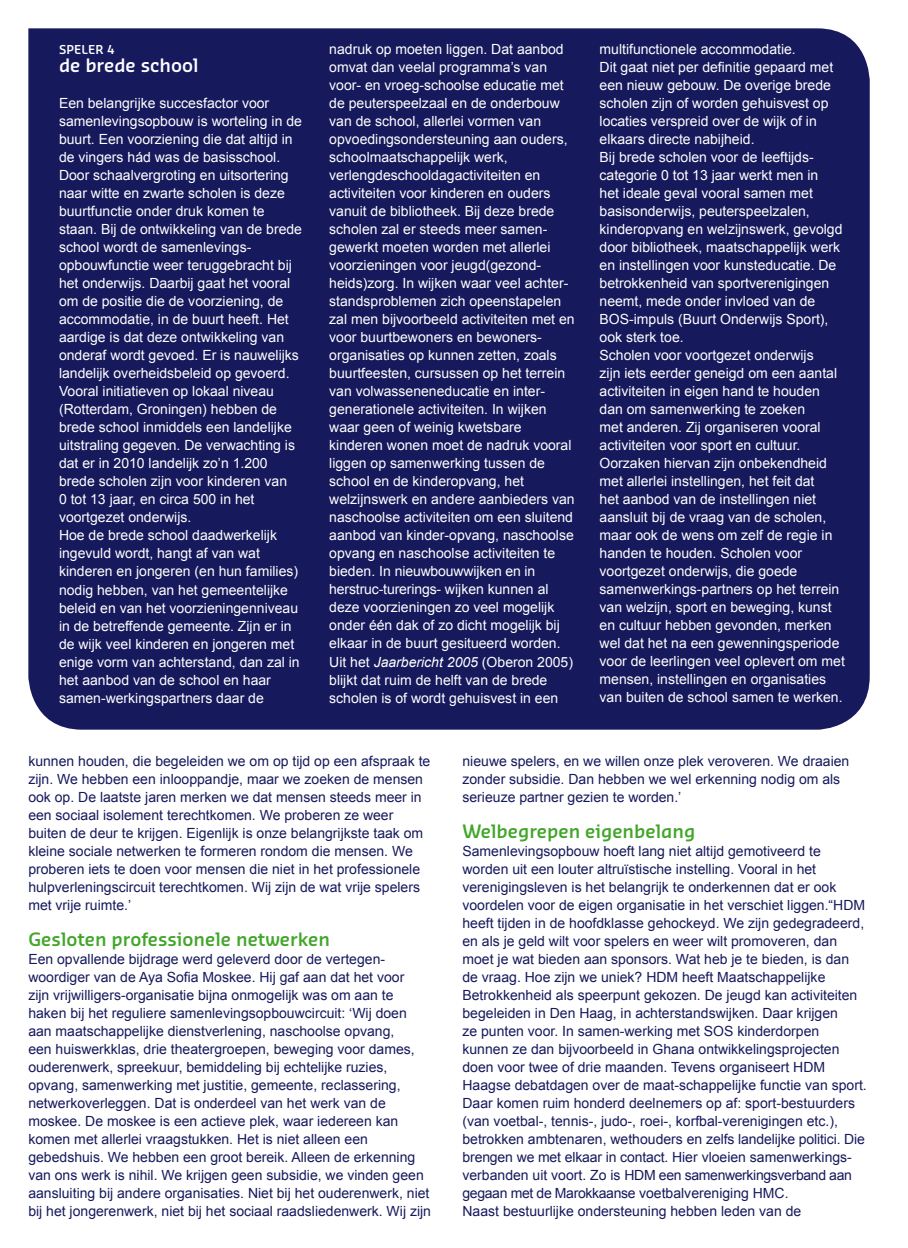
<style>
.page{position:relative;width:908px;height:1248px;background:#fff}
.page>*{position:absolute;margin:0;border:0;box-sizing:border-box;transform-origin:0 0}
.t1{font:600 18px "Sansa";color:#42a62a}
.t2{font:600 18px "Sansa";color:#fff}
.t3{font:14px/18px "Arial";color:#fff}
.t4{font:14px/18px "Arial";color:#16195c}
.t5{font:600 12px "Sansa";color:#fff}
.s1{font-style:italic}
</style>
<div class="page">
<div style="left:28px;top:28px;width:841px;height:701px;background:#16195c"></div>
<p class="t5" style="left:59px;top:42px;width:16px">Speler</p>
<p class="t5" style="left:107px;top:42px;width:9px">4</p>
<p class="t2" style="left:59px;top:53px;width:141px">de brede school</p>
<p class="t3" style="left:59px;top:94px;width:244px">Een belangrijke succesfactor voor samenlevingsopbouw is worteling in de buurt. Een voorziening die dat altijd in de vingers hád was de basisschool.<br>Door schaalvergroting en uitsortering naar witte en zwarte scholen is deze buurtfunctie onder druk komen te staan. Bij de ontwikkeling van de brede school wordt de samenlevings&shy;opbouwfunctie weer teruggebracht bij het onderwijs. Daarbij gaat het vooral om de positie die de voorziening, de accommodatie, in de buurt heeft. Het aardige is dat deze ontwikkeling van onderaf wordt gevoed. Er is nauwelijks landelijk overheidsbeleid op gevoerd.<br>Vooral initiatieven op lokaal niveau (Rotterdam, Groningen) hebben de brede school inmiddels een landelijke uitstraling gegeven. De verwachting is dat er in 2010 landelijk zo’n 1.200 brede scholen zijn voor kinderen van<br>0 tot 13 jaar, en circa 500 in het voortgezet onderwijs.<br>Hoe de brede school daadwerkelijk ingevuld wordt, hangt af van wat kinderen en jongeren (en hun families) nodig hebben, van het gemeentelijke beleid en van het voorzieningenniveau in de betreffende gemeente. Zijn er in de wijk veel kinderen en jongeren met enige vorm van achterstand, dan zal in het aanbod van de school en haar samen-werkingspartners daar de</p>
<p class="t3" style="left:329px;top:40px;width:247px">nadruk op moeten liggen. Dat aanbod omvat dan veelal programma’s van voor- en vroeg-schoolse educatie met de peuterspeelzaal en de onderbouw van de school, allerlei vormen van opvoedingsondersteuning aan ouders, schoolmaatschappelijk werk, verlengdeschooldagactiviteiten en activiteiten voor kinderen en ouders vanuit de bibliotheek. Bij deze brede scholen zal er steeds meer samen&shy;gewerkt moeten worden met allerlei voorzieningen voor jeugd(gezond&shy;heids)zorg. In wijken waar veel achter&shy;standsproblemen zich opeenstapelen zal men bijvoorbeeld activiteiten met en voor buurtbewoners en bewoners&shy;organisaties op kunnen zetten, zoals buurtfeesten, cursussen op het terrein van volwasseneneducatie en inter&shy;generationele activiteiten. In wijken waar geen of weinig kwetsbare kinderen wonen moet de nadruk vooral liggen op samenwerking tussen de school en de kinderopvang, het welzijnswerk en andere aanbieders van naschoolse activiteiten om een sluitend aanbod van kinder-opvang, naschoolse opvang en naschoolse activiteiten te bieden. In nieuwbouwwijken en in herstruc-turerings- wijken kunnen al deze voorzieningen zo veel mogelijk onder één dak of zo dicht mogelijk bij elkaar in de buurt gesitueerd worden.<br>Uit het <span class="s1">Jaarbericht 2005</span> (Oberon 2005) blijkt dat ruim de helft van de brede scholen is of wordt gehuisvest in een</p>
<p class="t3" style="left:599px;top:40px;width:247px">multifunctionele accommodatie.<br>Dit gaat niet per definitie gepaard met een nieuw gebouw. De overige brede scholen zijn of worden gehuisvest op locaties verspreid over de wijk of in elkaars directe nabijheid.<br>Bij brede scholen voor de leeftijds&shy;categorie 0 tot 13 jaar werkt men in<br>het ideale geval vooral samen met basisonderwijs, peuterspeelzalen, kinderopvang en welzijnswerk, gevolgd door bibliotheek, maatschappelijk werk en instellingen voor kunsteducatie. De betrokkenheid van sportverenigingen neemt, mede onder invloed van de BOS-impuls (Buurt Onderwijs Sport), ook sterk toe.<br>Scholen voor voortgezet onderwijs<br>zijn iets eerder geneigd om een aantal activiteiten in eigen hand te houden dan om samenwerking te zoeken<br>met anderen. Zij organiseren vooral activiteiten voor sport en cultuur.<br>Oorzaken hiervan zijn onbekendheid met allerlei instellingen, het feit dat<br>het aanbod van de instellingen niet aansluit bij de vraag van de scholen, maar ook de wens om zelf de regie in handen te houden. Scholen voor voortgezet onderwijs, die goede samenwerkings-partners op het terrein van welzijn, sport en beweging, kunst en cultuur hebben gevonden, merken wel dat het na een gewenningsperiode voor de leerlingen veel oplevert om met mensen, instellingen en organisaties van buiten de school samen te werken.</p>
<p class="t4" style="left:28px;top:751px;width:403px">kunnen houden, die begeleiden we om op tijd op een afspraak te zijn. We hebben een inlooppandje, maar we zoeken de mensen ook op. De laatste jaren merken we dat mensen steeds meer in een sociaal isolement terechtkomen. We proberen ze weer buiten de deur te krijgen. Eigenlijk is onze belangrijkste taak om kleine sociale netwerken te formeren rondom die mensen. We proberen iets te doen voor mensen die niet in het professionele hulpverleningscircuit terechtkomen. Wij zijn de wat vrije spelers met vrije ruimte.’</p>
<p class="t1" style="left:28px;top:927px;width:303px">Gesloten professionele netwerken</p>
<p class="t4" style="left:28px;top:949px;width:404px">Een opvallende bijdrage werd geleverd door de vertegen&shy;woordiger van de Aya Sofia Moskee. Hij gaf aan dat het voor<br>zijn vrijwilligers-organisatie bijna onmogelijk was om aan te haken bij het reguliere samenlevingsopbouwcircuit: ‘Wij doen aan maatschappelijke dienstverlening, naschoolse opvang,<br>een huiswerkklas, drie theatergroepen, beweging voor dames, ouderenwerk, spreekuur, bemiddeling bij echtelijke ruzies, opvang, samenwerking met justitie, gemeente, reclassering, netwerkoverleggen. Dat is onderdeel van het werk van de moskee. De moskee is een actieve plek, waar iedereen kan komen met allerlei vraagstukken. Het is niet alleen een gebedshuis. We hebben een groot bereik. Alleen de erkenning van ons werk is nihil. We krijgen geen subsidie, we vinden geen aansluiting bij andere organisaties. Niet bij het ouderenwerk, niet bij het jongerenwerk, niet bij het sociaal raadsliedenwerk. Wij zijn</p>
<p class="t4" style="left:462px;top:751px;width:388px">nieuwe spelers, en we willen onze plek veroveren. We draaien zonder subsidie. Dan hebben we wel erkenning nodig om als serieuze partner gezien te worden.’</p>
<p class="t1" style="left:462px;top:819px;width:234px">Welbegrepen eigenbelang</p>
<p class="t4" style="left:462px;top:841px;width:405px">Samenlevingsopbouw hoeft lang niet altijd gemotiveerd te worden uit een louter altruïstische instelling. Vooral in het verenigingsleven is het belangrijk te onderkennen dat er ook voordelen voor de eigen organisatie in het verschiet liggen.“HDM heeft tijden in de hoofdklasse gehockeyd. We zijn gedegradeerd, en als je geld wilt voor spelers en weer wilt promoveren, dan moet je wat bieden aan sponsors. Wat heb je te bieden, is dan de vraag. Hoe zijn we uniek? HDM heeft Maatschappelijke Betrokkenheid als speerpunt gekozen. De jeugd kan activiteiten begeleiden in Den Haag, in achterstandswijken. Daar krijgen<br>ze punten voor. In samen-werking met SOS kinderdorpen kunnen ze dan bijvoorbeeld in Ghana ontwikkelingsprojecten doen voor twee of drie maanden. Tevens organiseert HDM Haagse debatdagen over de maat-schappelijke functie van sport.<br>Daar komen ruim honderd deelnemers op af: sport-bestuurders (van voetbal-, tennis-, judo-, roei-, korfbal-verenigingen etc.), betrokken ambtenaren, wethouders en zelfs landelijke politici. Die brengen we met elkaar in contact. Hier vloeien samenwerkings&shy;verbanden uit voort. Zo is HDM een samenwerkingsverband aan gegaan met de Marokkaanse voetbalvereniging HMC.<br>Naast bestuurlijke ondersteuning hebben leden van de</p>
</div>
